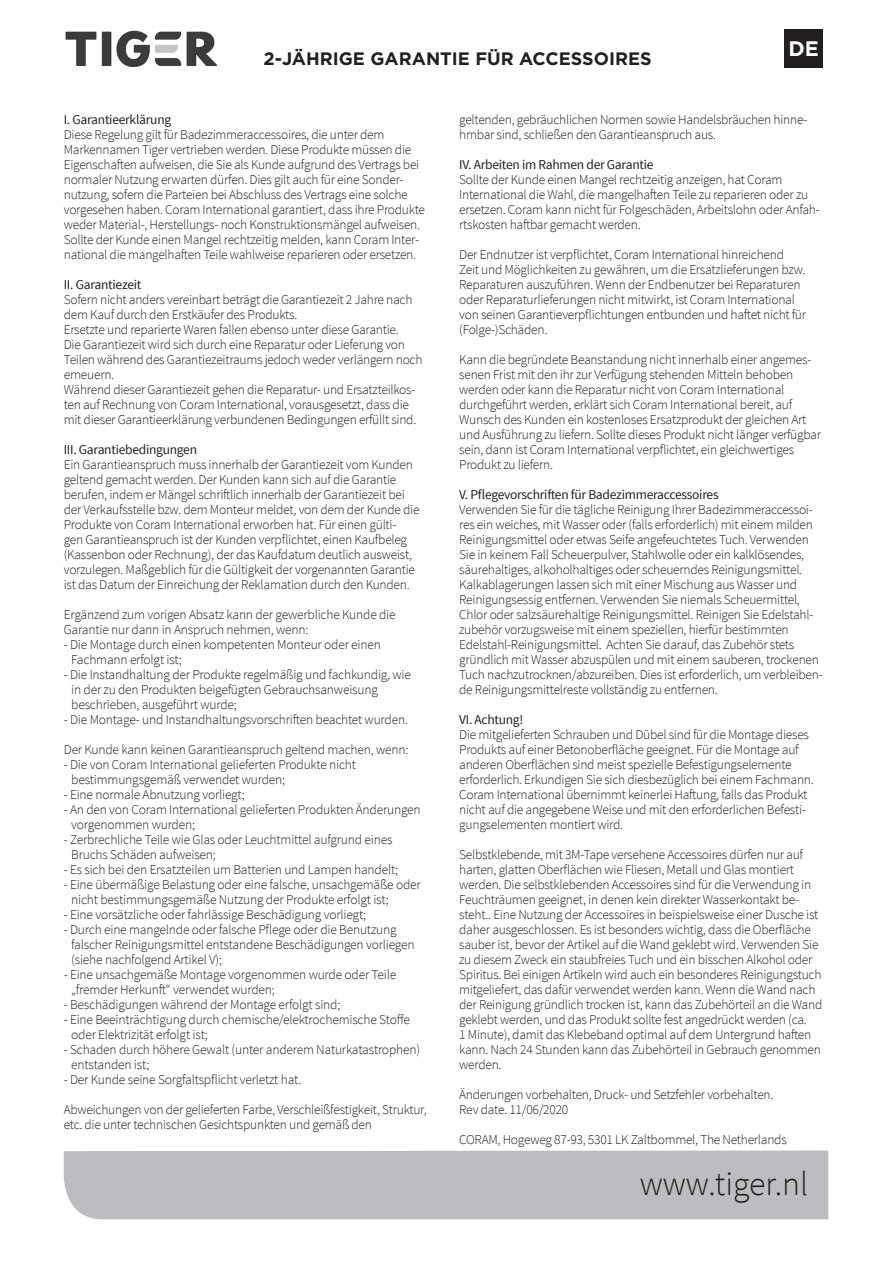
<style>
.page{position:relative;width:893px;height:1263px;background:#fff}
.page>*{position:absolute;margin:0;border:0;box-sizing:border-box;transform-origin:0 0}
.t1{font:300 33.75px "Source Sans Pro";color:#231f20}
.t2{font:700 21px "Gotham";color:#fff}
.t3{font:700 18px "Gotham";color:#231f20}
.t4{font:300 13.5px/15px "Source Sans Pro";letter-spacing:-.02em;color:#231f20}
.t5{font:13.5px "Source Sans Pro";letter-spacing:-.02em;color:#231f20}
</style>
<div class="page">
<div style="left:784px;top:29px;width:39px;height:39px;background:#231f20"></div>
<img style="left:65px;top:30px;width:153px;height:37px">
<div style="left:64px;top:1150px;width:764px;height:69px;background:#bcbdc0"></div>
<p class="t3" style="left:264px;top:47px;width:390px">2-JÄHRIGE GARANTIE FÜR ACCESSOIRES</p>
<p class="t2" style="left:788px;top:34px;width:32px">DE</p>
<p class="t5" style="left:64px;top:111px;width:109px">I. Garantieerklärung</p>
<p class="t4" style="left:64px;top:127px;width:363px">Diese Regelung gilt für Badezimmeraccessoires, die unter dem Markennamen Tiger vertrieben werden. Diese Produkte müssen die Eigenschaften aufweisen, die Sie als Kunde aufgrund des Vertrags bei normaler Nutzung erwarten dürfen. Dies gilt auch für eine Sonder&shy;nutzung, sofern die Parteien bei Abschluss des Vertrags eine solche vorgesehen haben. Coram International garantiert, dass ihre Produkte weder Material-, Herstellungs- noch Konstruktionsmängel aufweisen.<br>Sollte der Kunde einen Mangel rechtzeitig melden, kann Coram Inter&shy;national die mangelhaften Teile wahlweise reparieren oder ersetzen.</p>
<p class="t5" style="left:64px;top:276px;width:79px">II. Garantiezeit</p>
<p class="t4" style="left:64px;top:292px;width:350px">Sofern nicht anders vereinbart beträgt die Garantiezeit 2 Jahre nach dem Kauf durch den Erstkäufer des Produkts.</p>
<p class="t4" style="left:64px;top:322px;width:360px">Ersetzte und reparierte Waren fallen ebenso unter diese Garantie.<br>Die Garantiezeit wird sich durch eine Reparatur oder Lieferung von Teilen während des Garantiezeitraums jedoch weder verlängern noch erneuern.</p>
<p class="t4" style="left:64px;top:382px;width:354px">Während dieser Garantiezeit gehen die Reparatur- und Ersatzteilkos&shy;ten auf Rechnung von Coram International, vorausgesetzt, dass die mit dieser Garantieerklärung verbundenen Bedingungen erfüllt sind.</p>
<p class="t5" style="left:64px;top:441px;width:135px">III. Garantiebedingungen</p>
<p class="t4" style="left:64px;top:457px;width:357px">Ein Garantieanspruch muss innerhalb der Garantiezeit vom Kunden geltend gemacht werden. Der Kunden kann sich auf die Garantie berufen, indem er Mängel schriftlich innerhalb der Garantiezeit bei der Verkaufsstelle bzw. dem Monteur meldet, von dem der Kunde die Produkte von Coram International erworben hat. Für einen gülti-<br>gen Garantieanspruch ist der Kunden verpflichtet, einen Kaufbeleg (Kassenbon oder Rechnung), der das Kaufdatum deutlich ausweist, vorzulegen. Maßgeblich für die Gültigkeit der vorgenannten Garantie ist das Datum der Einreichung der Reklamation durch den Kunden.</p>
<p class="t4" style="left:64px;top:607px;width:333px">Ergänzend zum vorigen Absatz kann der gewerbliche Kunde die<br>Garantie nur dann in Anspruch nehmen, wenn:</p>
<p class="t4" style="left:64px;top:637px;width:319px">- Die Montage durch einen kompetenten Monteur oder einen</p>
<p class="t4" style="left:71px;top:652px;width:112px">Fachmann erfolgt ist;</p>
<p class="t4" style="left:71px;top:667px;width:341px;text-indent:-7px">- Die Instandhaltung der Produkte regelmäßig und fachkundig, wie in der zu den Produkten beigefügten Gebrauchsanweisung</p>
<p class="t4" style="left:71px;top:697px;width:167px">beschrieben, ausgeführt wurde;</p>
<p class="t4" style="left:64px;top:712px;width:346px">- Die Montage- und Instandhaltungsvorschriften beachtet wurden.</p>
<p class="t4" style="left:64px;top:742px;width:346px">Der Kunde kann keinen Garantieanspruch geltend machen, wenn:</p>
<p class="t4" style="left:64px;top:757px;width:294px">- Die von Coram International gelieferten Produkte nicht</p>
<p class="t4" style="left:71px;top:772px;width:215px">bestimmungsgemäß verwendet wurden;</p>
<p class="t4" style="left:64px;top:787px;width:182px">- Eine normale Abnutzung vorliegt;</p>
<p class="t4" style="left:71px;top:802px;width:351px;text-indent:-7px">- An den von Coram International gelieferten Produkten Änderungen vorgenommen wurden;</p>
<p class="t4" style="left:71px;top:832px;width:323px;text-indent:-7px">- Zerbrechliche Teile wie Glas oder Leuchtmittel aufgrund eines<br>Bruchs Schäden aufweisen;</p>
<p class="t4" style="left:64px;top:862px;width:336px">- Es sich bei den Ersatzteilen um Batterien und Lampen handelt;</p>
<p class="t4" style="left:71px;top:877px;width:351px;text-indent:-7px">- Eine übermäßige Belastung oder eine falsche, unsachgemäße oder nicht bestimmungsgemäße Nutzung der Produkte erfolgt ist;</p>
<p class="t4" style="left:64px;top:907px;width:304px">- Eine vorsätzliche oder fahrlässige Beschädigung vorliegt;</p>
<p class="t4" style="left:71px;top:922px;width:345px;text-indent:-7px">- Durch eine mangelnde oder falsche Pflege oder die Benutzung falscher Reinigungsmittel entstandene Beschädigungen vorliegen (siehe nachfolgend Artikel V);</p>
<p class="t4" style="left:71px;top:967px;width:327px;text-indent:-7px">- Eine unsachgemäße Montage vorgenommen wurde oder Teile „fremder Herkunft“ verwendet wurden;</p>
<p class="t4" style="left:64px;top:997px;width:278px">- Beschädigungen während der Montage erfolgt sind;</p>
<p class="t4" style="left:71px;top:1012px;width:340px;text-indent:-7px">- Eine Beeinträchtigung durch chemische/elektrochemische Stoffe oder Elektrizität erfolgt ist;</p>
<p class="t4" style="left:71px;top:1042px;width:350px;text-indent:-7px">- Schaden durch höhere Gewalt (unter anderem Naturkatastrophen) entstanden ist;</p>
<p class="t4" style="left:64px;top:1072px;width:239px">- Der Kunde seine Sorgfaltspflicht verletzt hat.</p>
<p class="t4" style="left:64px;top:1102px;width:364px">Abweichungen von der gelieferten Farbe, Verschleißfestigkeit, Struktur, etc. die unter technischen Gesichtspunkten und gemäß den</p>
<p class="t4" style="left:459px;top:112px;width:350px">geltenden, gebräuchlichen Normen sowie Handelsbräuchen hinne&shy;hmbar sind, schließen den Garantieanspruch aus.</p>
<p class="t5" style="left:459px;top:156px;width:196px">IV. Arbeiten im Rahmen der Garantie</p>
<p class="t4" style="left:459px;top:172px;width:362px">Sollte der Kunde einen Mangel rechtzeitig anzeigen, hat Coram International die Wahl, die mangelhaften Teile zu reparieren oder zu ersetzen. Coram kann nicht für Folgeschäden, Arbeitslohn oder Anfah&shy;rtskosten haftbar gemacht werden.</p>
<p class="t4" style="left:459px;top:247px;width:348px">Der Endnutzer ist verpflichtet, Coram International hinreichend Zeit und Möglichkeiten zu gewähren, um die Ersatzlieferungen bzw.<br>Reparaturen auszuführen. Wenn der Endbenutzer bei Reparaturen oder Reparaturlieferungen nicht mitwirkt, ist Coram International von seinen Garantieverpflichtungen entbunden und haftet nicht für (Folge-)Schäden.</p>
<p class="t4" style="left:459px;top:352px;width:363px">Kann die begründete Beanstandung nicht innerhalb einer angemes&shy;senen Frist mit den ihr zur Verfügung stehenden Mitteln behoben werden oder kann die Reparatur nicht von Coram International durchgeführt werden, erklärt sich Coram International bereit, auf Wunsch des Kunden ein kostenloses Ersatzprodukt der gleichen Art und Ausführung zu liefern. Sollte dieses Produkt nicht länger verfügbar sein, dann ist Coram International verpflichtet, ein gleichwertiges Produkt zu liefern.</p>
<p class="t5" style="left:459px;top:486px;width:261px">V. Pflegevorschriften für Badezimmeraccessoires</p>
<p class="t4" style="left:459px;top:502px;width:365px">Verwenden Sie für die tägliche Reinigung Ihrer Badezimmeraccessoi&shy;res ein weiches, mit Wasser oder (falls erforderlich) mit einem milden Reinigungsmittel oder etwas Seife angefeuchtetes Tuch. Verwenden Sie in keinem Fall Scheuerpulver, Stahlwolle oder ein kalklösendes, säurehaltiges, alkoholhaltiges oder scheuerndes Reinigungsmittel.<br>Kalkablagerungen lassen sich mit einer Mischung aus Wasser und Reinigungsessig entfernen. Verwenden Sie niemals Scheuermittel, Chlor oder salzsäurehaltige Reinigungsmittel. Reinigen Sie Edelstahl&shy;zubehör vorzugsweise mit einem speziellen, hierfür bestimmten Edelstahl-Reinigungsmittel. Achten Sie darauf, das Zubehör stets gründlich mit Wasser abzuspülen und mit einem sauberen, trockenen Tuch nachzutrocknen/abzureiben. Dies ist erforderlich, um verbleiben&shy;de Reinigungsmittelreste vollständig zu entfernen.</p>
<p class="t5" style="left:459px;top:711px;width:66px">VI. Achtung!</p>
<p class="t4" style="left:459px;top:727px;width:356px">Die mitgelieferten Schrauben und Dübel sind für die Montage dieses Produkts auf einer Betonoberfläche geeignet. Für die Montage auf anderen Oberflächen sind meist spezielle Befestigungselemente erforderlich. Erkundigen Sie sich diesbezüglich bei einem Fachmann.<br>Coram International übernimmt keinerlei Haftung, falls das Produkt nicht auf die angegebene Weise und mit den erforderlichen Befesti&shy;gungselementen montiert wird.</p>
<p class="t4" style="left:459px;top:847px;width:365px">Selbstklebende, mit 3M-Tape versehene Accessoires dürfen nur auf harten, glatten Oberflächen wie Fliesen, Metall und Glas montiert werden. Die selbstklebenden Accessoires sind für die Verwendung in Feuchträumen geeignet, in denen kein direkter Wasserkontakt be&shy;steht.. Eine Nutzung der Accessoires in beispielsweise einer Dusche ist daher ausgeschlossen. Es ist besonders wichtig, dass die Oberfläche sauber ist, bevor der Artikel auf die Wand geklebt wird. Verwenden Sie zu diesem Zweck ein staubfreies Tuch und ein bisschen Alkohol oder Spiritus. Bei einigen Artikeln wird auch ein besonderes Reinigungstuch mitgeliefert, das dafür verwendet werden kann. Wenn die Wand nach der Reinigung gründlich trocken ist, kann das Zubehörteil an die Wand geklebt werden, und das Produkt sollte fest angedrückt werden (ca.<br>1 Minute), damit das Klebeband optimal auf dem Untergrund haften kann. Nach 24 Stunden kann das Zubehörteil in Gebrauch genommen werden.</p>
<p class="t4" style="left:459px;top:1087px;width:316px">Änderungen vorbehalten, Druck- und Setzfehler vorbehalten.</p>
<p class="t4" style="left:459px;top:1102px;width:111px">Rev date. 11/06/2020</p>
<p class="t4" style="left:459px;top:1132px;width:329px">CORAM, Hogeweg 87-93, 5301 LK Zaltbommel, The Netherlands</p>
<p class="t1" style="left:640px;top:1163px;width:170px">www.tiger.nl</p>
</div>
